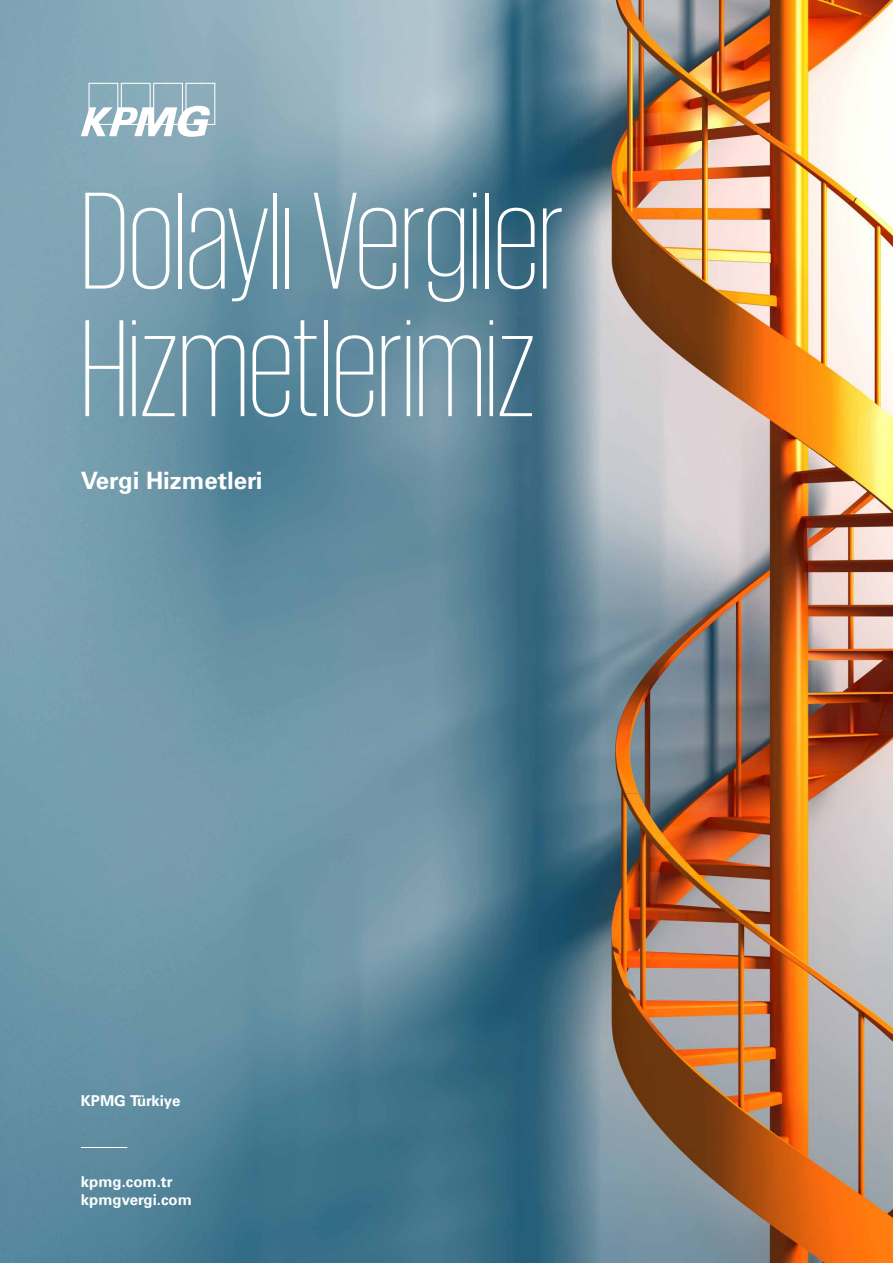
<style>
.page{position:relative;width:893px;height:1263px;background:#fff}
.page>*{position:absolute;margin:0;border:0;box-sizing:border-box;transform-origin:0 0}
.t1{font:200 141.45px/127.5px "KPMG";color:#fff}
.t2{font:700 24px "Universfor KPMG";color:#fff}
.t3{font:700 15px/18px "Universfor KPMG";color:#fff}
</style>
<div class="page">
<img style="left:0;top:0;width:893px;height:1263px">
<svg style="left:81px;top:83px;width:134px;height:54px"></svg>
<hr style="left:81px;top:1147px;width:46px;height:1px;background:#fff">
<h1 class="t1" style="left:81px;top:174px;width:485px">Dolaylı Vergiler<br>Hizmetlerimiz</h1>
<h2 class="t2" style="left:81px;top:466px;width:183px">Vergi Hizmetleri</h2>
<p class="t3" style="left:81px;top:1092px;width:101px">KPMG Türkiye</p>
<p class="t3" style="left:81px;top:1173px;width:112px">kpmg.com.tr kpmgvergi.com</p>
</div>
